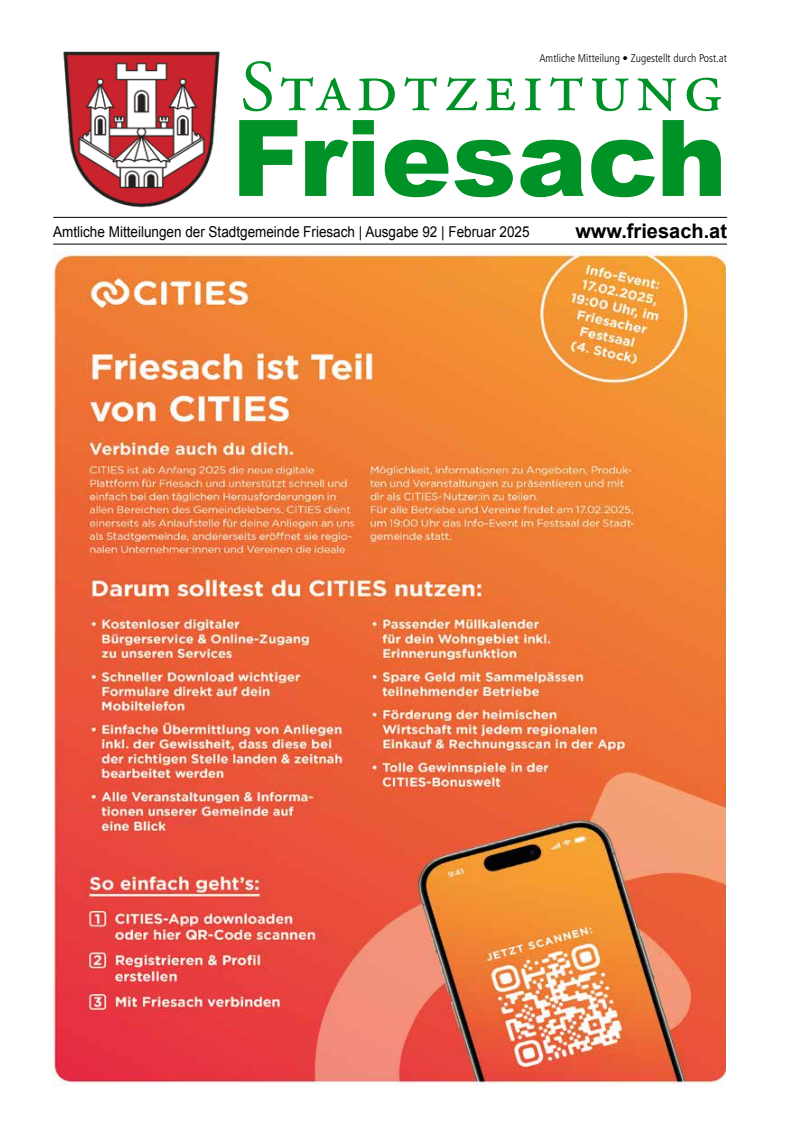
<style>
.page{position:relative;width:798px;height:1134px;background:#fff}
.page>*{position:absolute;margin:0;border:0;box-sizing:border-box;transform-origin:0 0}
.t1{font:900 106px "Arial";color:#009127}
.t2{font:700 20px "Arial";color:#000}
.t3{font:15px "Arial";color:#000;scale:.9 1}
.t4{font:300 condensed 11.25px "Frutiger LT Std";color:#000}
</style>
<div class="page">
<hr style="left:53px;top:244px;width:673px;height:1px;background:#000">
<hr style="left:53px;top:217px;width:673px;height:1px;background:#000">
<img style="left:63px;top:51px;width:157px;height:157px">
<svg style="left:243px;top:61px;width:477px;height:50px"></svg>
<img style="left:52px;top:252px;width:673px;height:834px">
<p class="t4" style="left:539px;top:51px;width:189px">Amtliche Mitteilung • Zugestellt durch Post.at</p>
<h1 class="t1" style="left:231px;top:81px;width:497px">Friesach</h1>
<p class="t3" style="left:53px;top:221px;width:530px">Amtliche Mitteilungen der Stadtgemeinde Friesach | Ausgabe 92 | Februar 2025</p>
<h2 class="t2" style="left:575px;top:217px;width:153px">www.friesach.at</h2>
</div>
